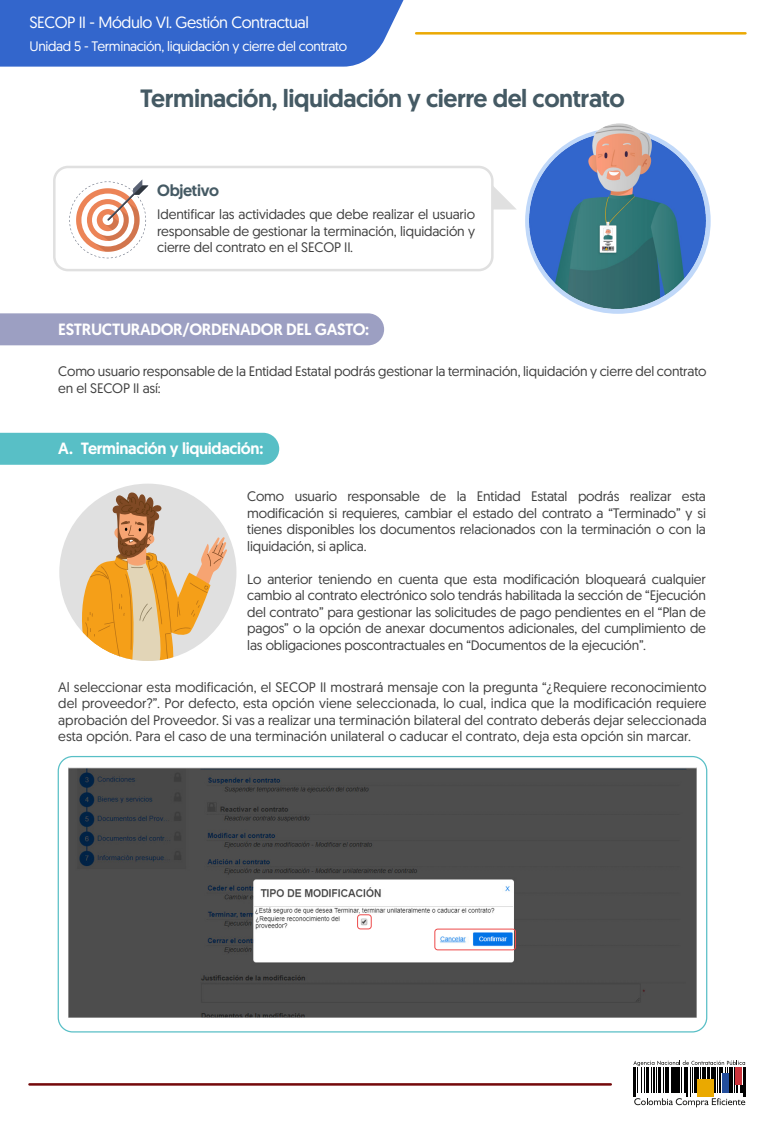
<style>
.page{position:relative;width:765px;height:1123px;background:#fff}
.page>*{position:absolute;margin:0;border:0;box-sizing:border-box;transform-origin:0 0}
.t1{font:500 25px "Geomanist";letter-spacing:-.02em;color:#455a64}
.t2{font:500 16.25px "Geomanist";letter-spacing:-.02em;color:#fff}
.t3{font:16.25px "Geomanist";letter-spacing:-.025em;color:#fff}
.t4{font:500 16.25px "Geomanist";letter-spacing:-.02em;color:#455a64}
.t5{font:13.75px/16.5px "Geomanist";letter-spacing:-.01em;color:#3f3f3f;text-align:justify}
.t6{font:13.75px "Geomanist";letter-spacing:-.025em;color:#fff}
</style>
<div class="page">
<div style="left:0;top:313px;width:384px;height:32px;background:#9c9fc2"></div>
<div style="left:53px;top:166px;width:441px;height:105px;border:2px solid #e0e0e0;border-radius:14px"></div>
<svg style="left:492px;top:185px;width:24px;height:24px"></svg>
<svg style="left:69px;top:179px;width:79px;height:79px"></svg>
<img style="left:530px;top:123px;width:176px;height:186px">
<svg style="left:633px;top:1060px;width:112px;height:46px"></svg>
<hr style="left:29px;top:1082px;width:582px;height:3px;background:#74090a">
<div style="left:0;top:0;width:404px;height:67px;background:#36c"></div>
<hr style="left:416px;top:32px;width:329px;height:3px;background:#eba904">
<div style="left:0;top:432px;width:279px;height:32px;background:#58bfc6"></div>
<div style="left:59px;top:483px;width:177px;height:177px;background:#e0e0e0;border-radius:50%"></div>
<svg style="left:80px;top:492px;width:147px;height:168px"></svg>
<img style="left:69px;top:767px;width:627px;height:250px">
<div style="left:357px;top:914px;width:15px;height:15px;border:1px solid #ed4a4a;border-radius:3px"></div>
<div style="left:434px;top:928px;width:82px;height:22px;border:1px solid #ed4a4a;border-radius:3px"></div>
<p class="t3" style="left:29px;top:12px;width:281px">SECOP II - Módulo VI. Gestión Contractual</p>
<p class="t6" style="left:29px;top:37px;width:319px">Unidad 5 - Terminación, liquidación y cierre del contrato</p>
<h1 class="t1" style="left:140px;top:82px;width:486px">Terminación, liquidación y cierre del contrato</h1>
<p class="t4" style="left:157px;top:179px;width:63px">Objetivo</p>
<p class="t5" style="left:157px;top:205px;width:319px">Identificar las actividades que debe realizar el usuario responsable de gestionar la terminación, liquidación y cierre del contrato en el SECOP II.</p>
<p class="t2" style="left:58px;top:318px;width:312px">ESTRUCTURADOR/ORDENADOR DEL GASTO:</p>
<p class="t5" style="left:58px;top:363px;width:650px">Como usuario responsable de la Entidad Estatal podrás gestionar la terminación, liquidación y cierre del contrato en el SECOP II así:</p>
<p class="t2" style="left:58px;top:437px;width:207px">A. Terminación y liquidación:</p>
<p class="t5" style="left:247px;top:487px;width:460px">Como usuario responsable de la Entidad Estatal podrás realizar esta modificación si requieres, cambiar el estado del contrato a “Terminado” y si tienes disponibles los documentos relacionados con la terminación o con la liquidación, si aplica.</p>
<p class="t5" style="left:247px;top:570px;width:460px">Lo anterior teniendo en cuenta que esta modificación bloqueará cualquier cambio al contrato electrónico solo tendrás habilitada la sección de “Ejecución del contrato” para gestionar las solicitudes de pago pendientes en el “Plan de pagos” o la opción de anexar documentos adicionales, del cumplimiento de las obligaciones poscontractuales en “Documentos de la ejecución”.</p>
<p class="t5" style="left:58px;top:677px;width:650px">Al seleccionar esta modificación, el SECOP II mostrará mensaje con la pregunta “¿Requiere reconocimiento del proveedor?”. Por defecto, esta opción viene seleccionada, lo cual, indica que la modificación requiere aprobación del Proveedor. Si vas a realizar una terminación bilateral del contrato deberás dejar seleccionada esta opción. Para el caso de una terminación unilateral o caducar el contrato, deja esta opción sin marcar.</p>
</div>
